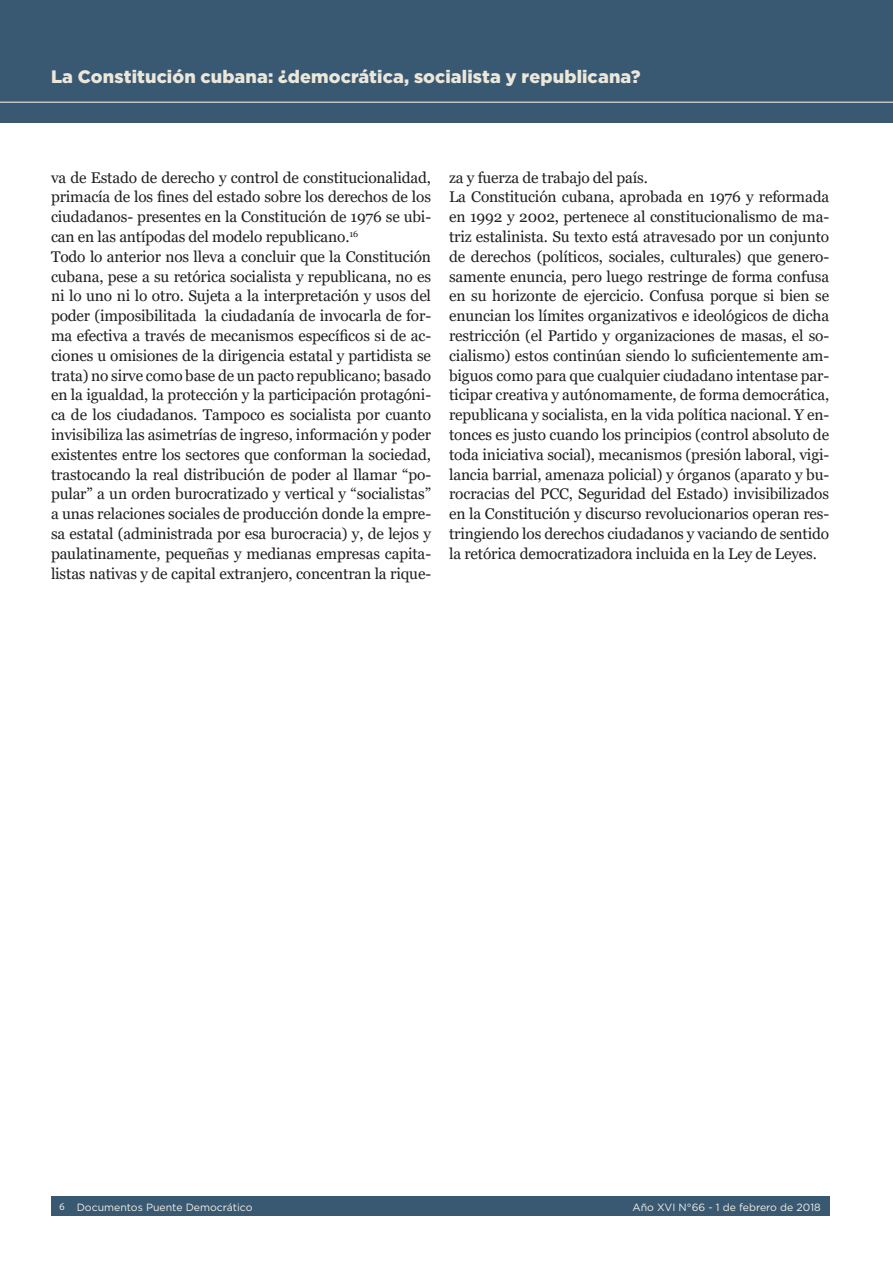
<style>
.page{position:relative;width:893px;height:1263px;background:#fff}
.page>*{position:absolute;margin:0;border:0;box-sizing:border-box;transform-origin:0 0}
.t1{font:900 18px "Gotham";letter-spacing:.005em;color:#ebe7da}
.texto{font:15.45px/19.8px "Georgia";letter-spacing:-.01em;color:#231f20;text-align:justify}
.t2{font:10.5px "Gotham";color:#f1eee5}
.s1{font-family:"Myriad Pro";font-size:10.2px;color:#efebe1}
</style>
<div class="page">
<div style="left:51px;top:1197px;width:778px;height:19px;background:#395973"></div>
<div style="left:0;top:0;width:893px;height:122px;background:#395973"></div>
<hr style="left:0;top:102px;width:893px;height:1px;background:#ebe7da">
<p class="t1" style="left:51px;top:64px;width:591px">La Constitución cubana: ¿democrática, socialista y republicana?</p>
<p class="texto" style="left:51px;top:168px;width:382px">va de Estado de derecho y control de constitucionalidad, primacía de los fines del estado sobre los derechos de los ciudadanos- presentes en la Constitución de 1976 se ubi&shy;can en las antípodas del modelo republicano.<sup>16</sup></p>
<p class="texto" style="left:51px;top:247px;width:382px">Todo lo anterior nos lleva a concluir que la Constitución cubana, pese a su retórica socialista y republicana, no es ni lo uno ni lo otro. Sujeta a la interpretación y usos del poder (imposibilitada la ciudadanía de invocarla de for&shy;ma efectiva a través de mecanismos específicos si de ac&shy;ciones u omisiones de la dirigencia estatal y partidista se trata) no sirve como base de un pacto republicano; basado en la igualdad, la protección y la participación protagóni&shy;ca de los ciudadanos. Tampoco es socialista por cuanto invisibiliza las asimetrías de ingreso, información y poder existentes entre los sectores que conforman la sociedad, trastocando la real distribución de poder al llamar “po&shy;pular” a un orden burocratizado y vertical y “socialistas” a unas relaciones sociales de producción donde la empre&shy;sa estatal (administrada por esa burocracia) y, de lejos y paulatinamente, pequeñas y medianas empresas capita&shy;listas nativas y de capital extranjero, concentran la rique-</p>
<p class="texto" style="left:449px;top:168px;width:200px">za y fuerza de trabajo del país.</p>
<p class="texto" style="left:449px;top:187px;width:382px">La Constitución cubana, aprobada en 1976 y reformada en 1992 y 2002, pertenece al constitucionalismo de ma&shy;triz estalinista. Su texto está atravesado por un conjunto de derechos (políticos, sociales, culturales) que genero&shy;samente enuncia, pero luego restringe de forma confusa en su horizonte de ejercicio. Confusa porque si bien se enuncian los límites organizativos e ideológicos de dicha restricción (el Partido y organizaciones de masas, el so&shy;cialismo) estos continúan siendo lo suficientemente am&shy;biguos como para que cualquier ciudadano intentase par&shy;ticipar creativa y autónomamente, de forma democrática, republicana y socialista, en la vida política nacional. Y en&shy;tonces es justo cuando los principios (control absoluto de toda iniciativa social), mecanismos (presión laboral, vigi&shy;lancia barrial, amenaza policial) y órganos (aparato y bu&shy;rocracias del PCC, Seguridad del Estado) invisibilizados en la Constitución y discurso revolucionarios operan res&shy;tringiendo los derechos ciudadanos y vaciando de sentido la retórica democratizadora incluida en la Ley de Leyes.</p>
<p class="t2" style="left:60px;top:1200px;width:195px"><span class="s1">6</span> Documentos Puente Democrático</p>
<p class="t2" style="left:632px;top:1200px;width:190px">Año XVI N°66 - 1 de febrero de 2018</p>
</div>
